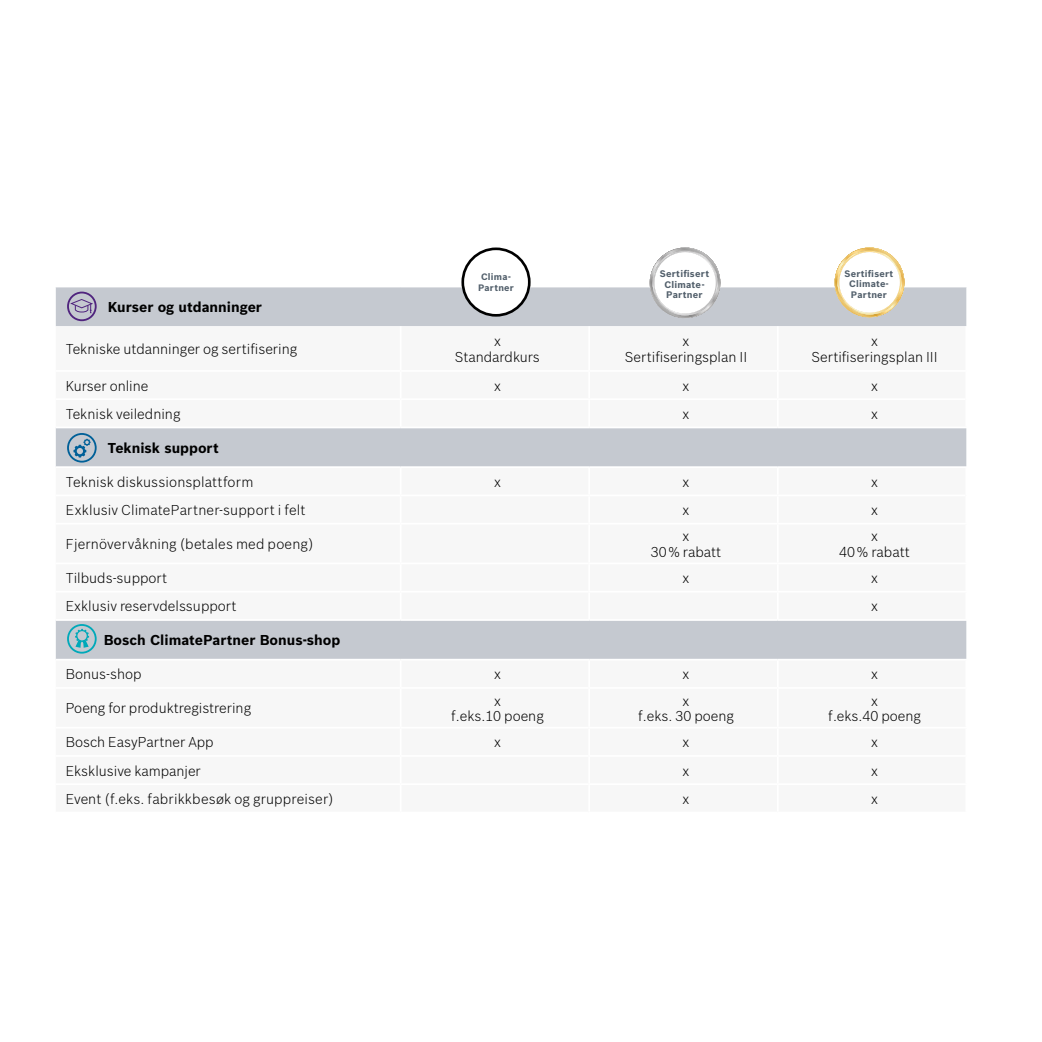
<style>
.page{position:relative;width:1042px;height:1042px;background:#fff}
.page>*{position:absolute;margin:0;border:0;box-sizing:border-box;transform-origin:0 0}
.t1{font:300 14px/15.8px "Bosch Sans";color:#000;text-align:center}
.t2{font:700 14px "Bosch Sans";color:#000}
.t3{font:700 9.28px/10.7px "Bosch Sans";letter-spacing:.025em;color:#525f6b;text-align:center}
.t4{font:700 9.1px/10.5px "Bosch Sans";letter-spacing:.025em;color:#525f6b;text-align:center}
</style>
<div class="page">
<div style="left:56px;top:287px;width:910px;height:39px;background:#c5c9d0"></div>
<svg style="left:56px;top:428px;width:910px;height:231px"></svg>
<hr style="left:400px;top:524px;width:1px;height:38px;background:#fff">
<hr style="left:588px;top:523px;width:190px;height:1px;background:#fff">
<hr style="left:778px;top:523px;width:189px;height:1px;background:#fff">
<hr style="left:588px;top:562px;width:190px;height:2px;background:#fff">
<hr style="left:778px;top:562px;width:189px;height:2px;background:#fff">
<svg style="left:400px;top:564px;width:1px;height:55px"></svg>
<hr style="left:588px;top:591px;width:190px;height:1px;background:#fff">
<hr style="left:778px;top:591px;width:189px;height:1px;background:#fff">
<hr style="left:588px;top:496px;width:2px;height:27px;background:#fff">
<hr style="left:965px;top:495px;width:2px;height:28px;background:#fff">
<hr style="left:588px;top:524px;width:2px;height:38px;background:#fff">
<hr style="left:777px;top:524px;width:1px;height:38px;background:#fff">
<hr style="left:965px;top:524px;width:2px;height:38px;background:#fff">
<hr style="left:588px;top:564px;width:2px;height:27px;background:#fff">
<hr style="left:965px;top:564px;width:2px;height:27px;background:#fff">
<hr style="left:588px;top:592px;width:2px;height:27px;background:#fff">
<svg style="left:777px;top:564px;width:1px;height:55px"></svg>
<hr style="left:965px;top:592px;width:2px;height:27px;background:#fff">
<hr style="left:56px;top:523px;width:345px;height:1px;background:#fff">
<hr style="left:401px;top:523px;width:187px;height:1px;background:#fff">
<hr style="left:56px;top:562px;width:345px;height:2px;background:#fff">
<hr style="left:401px;top:562px;width:187px;height:2px;background:#fff">
<hr style="left:56px;top:591px;width:345px;height:1px;background:#fff">
<hr style="left:401px;top:591px;width:187px;height:1px;background:#fff">
<hr style="left:56px;top:494px;width:345px;height:2px;background:#fff">
<hr style="left:401px;top:494px;width:188px;height:2px;background:#fff">
<hr style="left:589px;top:494px;width:189px;height:2px;background:#fff">
<hr style="left:778px;top:494px;width:187px;height:2px;background:#fff">
<svg style="left:400px;top:468px;width:1px;height:55px"></svg>
<hr style="left:588px;top:468px;width:2px;height:26px;background:#fff">
<svg style="left:777px;top:468px;width:1px;height:55px"></svg>
<hr style="left:965px;top:468px;width:2px;height:27px;background:#fff">
<hr style="left:56px;top:466px;width:345px;height:2px;background:#fff">
<hr style="left:401px;top:466px;width:188px;height:2px;background:#fff">
<hr style="left:589px;top:466px;width:189px;height:2px;background:#fff">
<hr style="left:778px;top:466px;width:189px;height:2px;background:#fff">
<hr style="left:56px;top:619px;width:345px;height:2px;background:#fff">
<hr style="left:401px;top:619px;width:188px;height:2px;background:#fff">
<hr style="left:589px;top:619px;width:189px;height:2px;background:#fff">
<hr style="left:778px;top:619px;width:189px;height:2px;background:#fff">
<div style="left:67px;top:292px;width:30px;height:29px;border:2px solid #50247e;border-radius:50%"></div>
<svg style="left:70px;top:298px;width:24px;height:15px"></svg>
<div style="left:67px;top:433px;width:30px;height:29px;border:2px solid #006098;border-radius:50%"></div>
<svg style="left:73px;top:439px;width:18px;height:18px"></svg>
<div style="left:67px;top:624px;width:30px;height:29px;border:2px solid #00a9b9;border-radius:50%"></div>
<svg style="left:75px;top:628px;width:14px;height:20px"></svg>
<div style="left:463px;top:249px;width:66px;height:66px;background:#fff;border-radius:50%"></div>
<div style="left:461px;top:247px;width:69px;height:70px;border:3px solid #000;border-radius:50%"></div>
<svg style="left:650px;top:247px;width:70px;height:71px"></svg>
<div style="left:654px;top:252px;width:62px;height:61px;background:#fff;border-radius:50%"></div>
<svg style="left:834px;top:247px;width:70px;height:70px"></svg>
<div style="left:839px;top:252px;width:61px;height:61px;background:#fff;border-radius:50%"></div>
<p class="t4" style="left:478px;top:272px;width:37px">Clima-<br>Partner</p>
<p class="t3" style="left:660px;top:268px;width:51px">Sertifisert<br>Climate-<br>Partner</p>
<p class="t3" style="left:844px;top:268px;width:50px">Sertifisert<br>Climate-<br>Partner</p>
<p class="t2" style="left:108px;top:298px;width:156px">Kurser og utdanninger</p>
<p class="t1" style="left:66px;top:340px;width:233px">Tekniske utdanninger og sertifisering</p>
<p class="t1" style="left:455px;top:332px;width:86px">x<br>Standardkurs</p>
<p class="t1" style="left:625px;top:332px;width:124px">x<br>Sertifiseringsplan II</p>
<p class="t1" style="left:811px;top:332px;width:128px">x<br>Sertifiseringsplan III</p>
<p class="t1" style="left:66px;top:377px;width:84px">Kurser online</p>
<p class="t1" style="left:494px;top:377px;width:8px">x</p>
<p class="t1" style="left:682px;top:377px;width:8px">x</p>
<p class="t1" style="left:871px;top:377px;width:8px">x</p>
<p class="t1" style="left:66px;top:405px;width:116px">Teknisk veiledning</p>
<p class="t1" style="left:682px;top:405px;width:8px">x</p>
<p class="t1" style="left:871px;top:405px;width:8px">x</p>
<p class="t2" style="left:108px;top:439px;width:112px">Teknisk support</p>
<p class="t1" style="left:66px;top:473px;width:189px">Teknisk diskussionsplattform</p>
<p class="t1" style="left:494px;top:473px;width:8px">x</p>
<p class="t1" style="left:682px;top:473px;width:8px">x</p>
<p class="t1" style="left:871px;top:473px;width:8px">x</p>
<p class="t1" style="left:66px;top:501px;width:241px">Exklusiv ClimatePartner-support i felt</p>
<p class="t1" style="left:682px;top:501px;width:8px">x</p>
<p class="t1" style="left:871px;top:501px;width:8px">x</p>
<p class="t1" style="left:66px;top:535px;width:249px">Fjernövervåkning (betales med poeng)</p>
<p class="t1" style="left:651px;top:527px;width:72px">x<br>30 % rabatt</p>
<p class="t1" style="left:839px;top:527px;width:72px">x<br>40 % rabatt</p>
<p class="t1" style="left:66px;top:569px;width:103px">Tilbuds-support</p>
<p class="t1" style="left:682px;top:569px;width:8px">x</p>
<p class="t1" style="left:871px;top:569px;width:8px">x</p>
<p class="t1" style="left:66px;top:598px;width:172px">Exklusiv reservdelssupport</p>
<p class="t1" style="left:871px;top:598px;width:8px">x</p>
<p class="t2" style="left:104px;top:632px;width:238px">Bosch ClimatePartner Bonus-shop</p>
<p class="t1" style="left:66px;top:665px;width:77px">Bonus-shop</p>
<p class="t1" style="left:494px;top:665px;width:8px">x</p>
<p class="t1" style="left:682px;top:665px;width:8px">x</p>
<p class="t1" style="left:871px;top:665px;width:8px">x</p>
<p class="t1" style="left:66px;top:699px;width:187px">Poeng for produktregistrering</p>
<p class="t1" style="left:451px;top:692px;width:94px">x<br>f.eks.10 poeng</p>
<p class="t1" style="left:638px;top:692px;width:97px">x<br>f.eks. 30 poeng</p>
<p class="t1" style="left:828px;top:692px;width:94px">x<br>f.eks.40 poeng</p>
<p class="t1" style="left:66px;top:733px;width:149px">Bosch EasyPartner App</p>
<p class="t1" style="left:494px;top:733px;width:8px">x</p>
<p class="t1" style="left:682px;top:733px;width:8px">x</p>
<p class="t1" style="left:871px;top:733px;width:8px">x</p>
<p class="t1" style="left:66px;top:762px;width:136px">Eksklusive kampanjer</p>
<p class="t1" style="left:682px;top:762px;width:8px">x</p>
<p class="t1" style="left:871px;top:762px;width:8px">x</p>
<p class="t1" style="left:66px;top:790px;width:269px">Event (f.eks. fabrikkbesøk og gruppreiser)</p>
<p class="t1" style="left:682px;top:790px;width:8px">x</p>
<p class="t1" style="left:871px;top:790px;width:8px">x</p>
</div>
